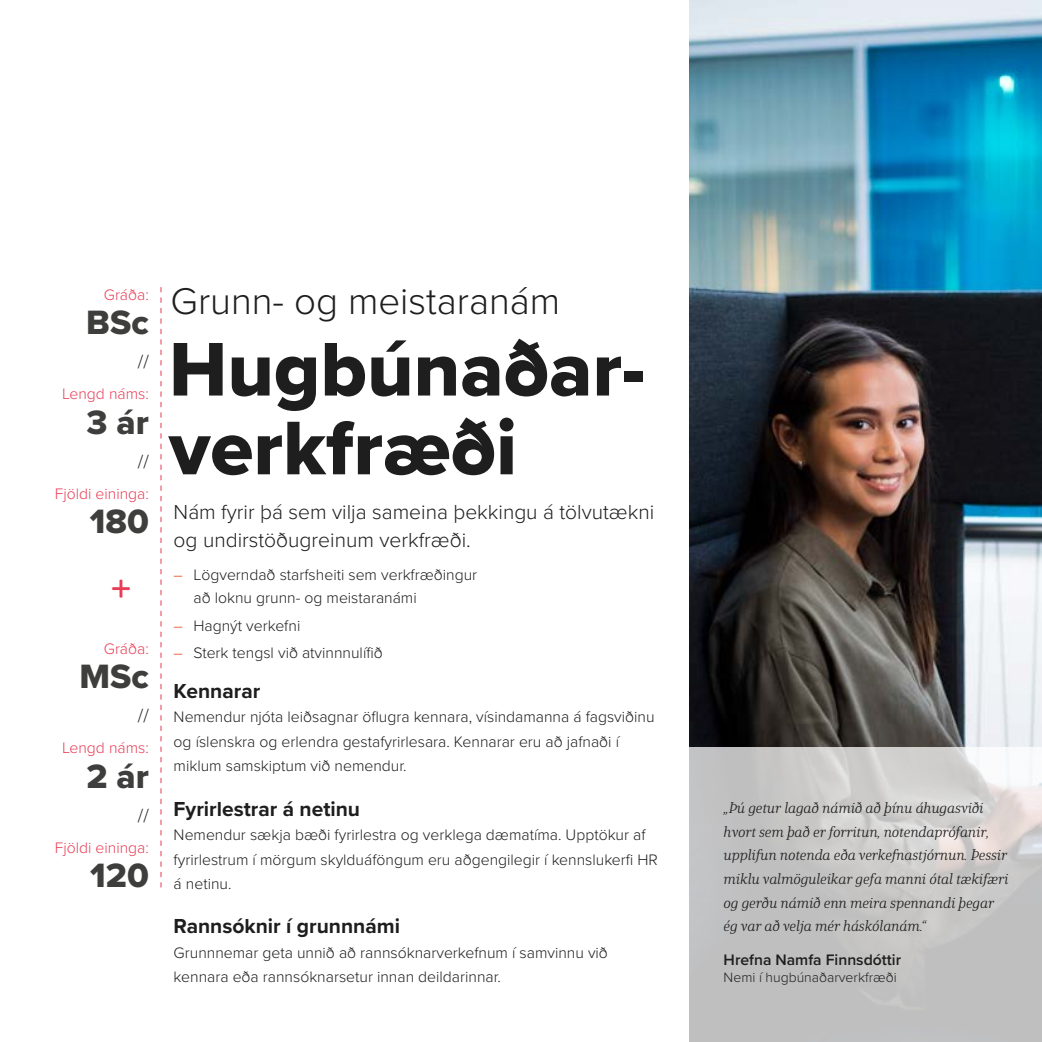
<style>
.page{position:relative;width:1042px;height:1042px;background:#fff}
.page>*{position:absolute;margin:0;border:0;box-sizing:border-box;transform-origin:0 0}
.t1{font:78.75px/78.8px "Proxima Nova Extrabld";color:#1e1e1e}
.t2{font:300 38.5px "Proxima Nova";color:#1e1e1e}
.t3{font:35.35px "Solitas Serif Nor Ex B";color:#e93c56}
.t4{font:35px "Proxima Nova Extrabld";color:#3e3e3d}
.t5{font:300 21px/28px "Proxima Nova";color:#1e1e1e}
.t6{font:700 21px "Proxima Nova";color:#1e1e1e}
.t7{font:300 19.25px "Proxima Nova";color:#1e1e1e}
.t8{font:300 15.75px/24.5px "Proxima Nova";color:#1e1e1e}
.t9{font:300 15.75px "Proxima Nova";color:#e93c56}
.t10{font:600 15.75px "Proxima Nova";color:#1e1e1e}
.t11{font:14.88px/23.6px "Solitas Serif Nor Lig It";color:#1e1e1e}
.t12{font:300 14px "Proxima Nova";color:#1e1e1e}
.s1{color:#e84316}
</style>
<div class="page">
<img style="left:690px;top:0;width:351px;height:748px">
<svg style="left:690px;top:748px;width:351px;height:294px;background:#c7c6c6"></svg>
<hr style="left:1041px;top:0;width:1px;height:1042px;background:#1faccd">
<svg style="left:161px;top:287px;width:1px;height:600px"></svg>
<p class="t9" style="left:104px;top:282px;width:47px">Gráða:</p>
<h3 class="t4" style="left:86px;top:296px;width:64px">BSc</h3>
<p class="t7" style="left:138px;top:347px;width:12px">//</p>
<p class="t9" style="left:62px;top:382px;width:88px">Lengd náms:</p>
<h3 class="t4" style="left:86px;top:396px;width:64px">3 ár</h3>
<p class="t7" style="left:138px;top:447px;width:12px">//</p>
<p class="t9" style="left:55px;top:482px;width:96px">Fjöldi eininga:</p>
<h3 class="t4" style="left:90px;top:495px;width:61px">180</h3>
<h3 class="t3" style="left:111px;top:563px;width:21px">+</h3>
<p class="t9" style="left:104px;top:637px;width:47px">Gráða:</p>
<h3 class="t4" style="left:79px;top:650px;width:71px">MSc</h3>
<p class="t7" style="left:138px;top:701px;width:12px">//</p>
<p class="t9" style="left:62px;top:736px;width:88px">Lengd náms:</p>
<h3 class="t4" style="left:86px;top:750px;width:64px">2 ár</h3>
<p class="t7" style="left:138px;top:801px;width:12px">//</p>
<p class="t9" style="left:55px;top:836px;width:96px">Fjöldi eininga:</p>
<h3 class="t4" style="left:90px;top:849px;width:60px">120</h3>
<h2 class="t2" style="left:171px;top:272px;width:391px">Grunn- og meistaranám</h2>
<h1 class="t1" style="left:169px;top:329px;width:478px">Hugbúnaðar&shy;verkfræði</h1>
<h3 class="t5" style="left:174px;top:497px;width:482px">Nám fyrir þá sem vilja sameina þekkingu á tölvutækni og undirstöðugreinum verkfræði.</h3>
<p class="t8" style="left:193px;top:562px;width:285px;line-height:22.8px;text-indent:-20px"><span class="s1">–</span> Lögverndað starfsheiti sem verkfræðingur að loknu grunn- og meistaranámi</p>
<p class="t8" style="left:174px;top:612px;width:128px"><span class="s1">–</span> Hagnýt verkefni</p>
<p class="t8" style="left:174px;top:640px;width:211px"><span class="s1">–</span> Sterk tengsl við atvinnnulífið</p>
<h3 class="t6" style="left:174px;top:675px;width:88px">Kennarar</h3>
<p class="t8" style="left:174px;top:704px;width:482px">Nemendur njóta leiðsagnar öflugra kennara, vísindamanna á fagsviðinu og íslenskra og erlendra gestafyrirlesara. Kennarar eru að jafnaði í miklum samskiptum við nemendur.</p>
<h3 class="t6" style="left:174px;top:793px;width:188px">Fyrirlestrar á netinu</h3>
<p class="t8" style="left:174px;top:822px;width:486px">Nemendur sækja bæði fyrirlestra og verklega dæmatíma. Upptökur af fyrirlestrum í mörgum skylduáföngum eru aðgengilegir í kennslukerfi HR á netinu.</p>
<h3 class="t6" style="left:174px;top:911px;width:228px">Rannsóknir í grunnnámi</h3>
<p class="t8" style="left:174px;top:939px;width:436px">Grunnnemar geta unnið að rannsóknarverkefnum í samvinnu við kennara eða rannsóknarsetur innan deildarinnar.</p>
<p class="t11" style="left:723px;top:796px;width:286px">„Þú getur lagað námið að þínu áhugasviði hvort sem það er forritun, notendaprófanir, upplifun notenda eða verkefnastjórnun. Þessir miklu valmöguleikar gefa manni ótal tækifæri og gerðu námið enn meira spennandi þegar ég var að velja mér háskólanám.“</p>
<p class="t10" style="left:723px;top:948px;width:179px">Hrefna Namfa Finnsdóttir</p>
<p class="t12" style="left:723px;top:967px;width:175px">Nemi í hugbúnaðarverkfræði</p>
</div>
